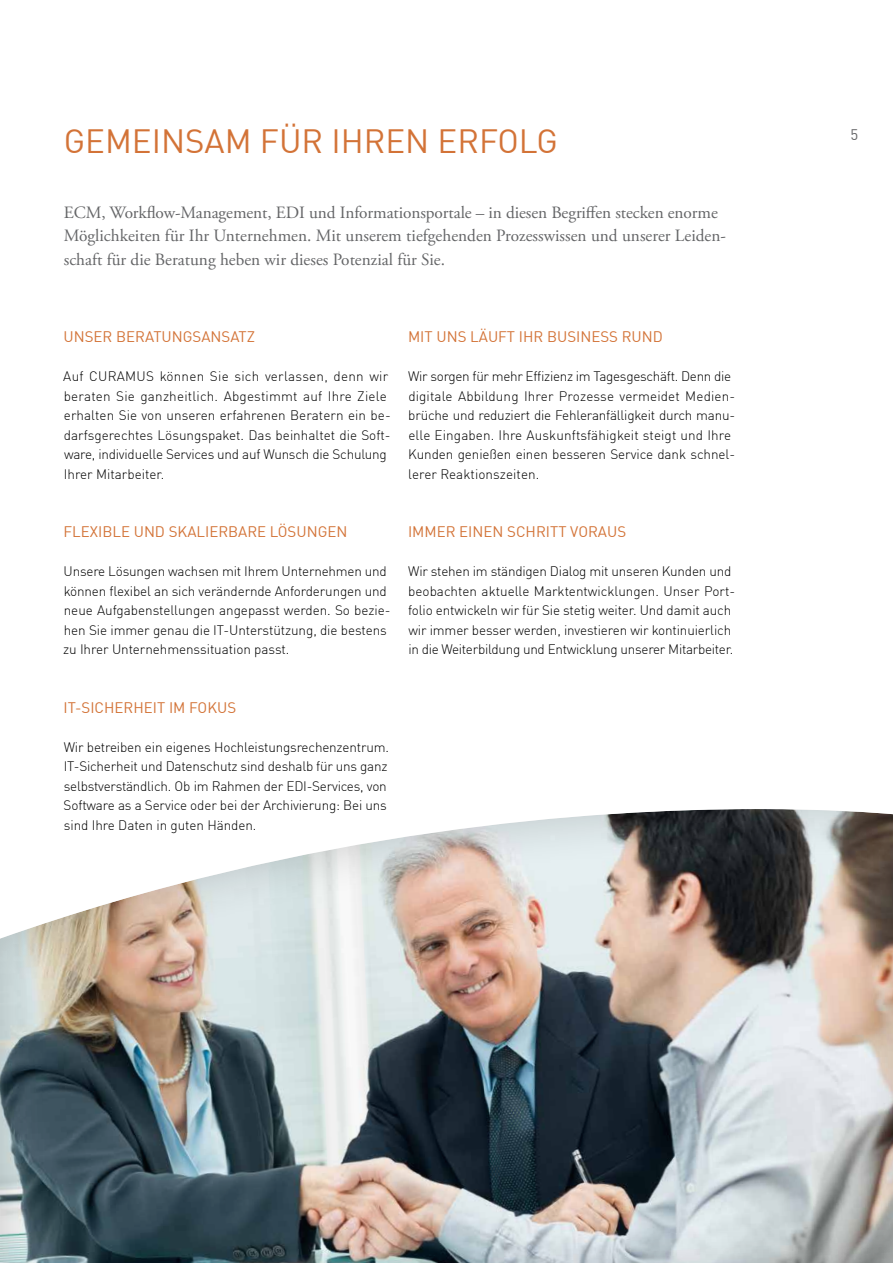
<style>
.page{position:relative;width:893px;height:1263px;background:#fff}
.page>*{position:absolute;margin:0;border:0;box-sizing:border-box;transform-origin:0 0}
.t1{font:33px "DIN Offc";color:#d37337}
.t2{font:17.25px/23.2px "Adobe Garamond Pro";color:#646567}
.t3{font:15px "DIN Offc";color:#d37337}
.t4{font:15px "DIN Offc";color:#646567}
.t5{font:300 13.5px/19.5px "DIN Offc";letter-spacing:-.01em;color:#000}
</style>
<div class="page">
<div style="left:0;top:808px;width:893px;height:455px;background:#000;opacity:.2"></div>
<h1 class="t1" style="left:64px;top:120px;width:496px">GEMEINSAM FÜR IHREN ERFOLG</h1>
<p class="t2" style="left:64px;top:202px;width:664px">ECM, Workflow-Management, EDI und Informationsportale – in diesen Begriffen stecken enorme<br>Möglichkeiten für Ihr Unternehmen. Mit unserem tiefgehenden Prozesswissen und unserer Leiden&shy;schaft für die Beratung heben wir dieses Potenzial für Sie.</p>
<p class="t3" style="left:64px;top:327px;width:193px">UNSER BERATUNGSANSATZ</p>
<p class="t5" style="left:63px;top:366px;width:329px">Auf CURAMUS können Sie sich verlassen, denn wir beraten Sie ganzheitlich. Abgestimmt auf Ihre Ziele erhalten Sie von unseren erfahrenen Beratern ein be&shy;darfsgerechtes Lösungspaket. Das beinhaltet die Soft&shy;ware, individuelle Services und auf Wunsch die Schulung Ihrer Mitarbeiter.</p>
<p class="t3" style="left:64px;top:522px;width:285px">FLEXIBLE UND SKALIERBARE LÖSUNGEN</p>
<p class="t5" style="left:63px;top:561px;width:329px">Unsere Lösungen wachsen mit Ihrem Unternehmen und können flexibel an sich verändernde Anforderungen und neue Aufgabenstellungen angepasst werden. So bezie&shy;hen Sie immer genau die IT-Unterstützung, die bestens zu Ihrer Unternehmenssituation passt.</p>
<p class="t3" style="left:64px;top:698px;width:174px">IT-SICHERHEIT IM FOKUS</p>
<p class="t5" style="left:64px;top:737px;width:327px">Wir betreiben ein eigenes Hochleistungsrechenzentrum.<br>IT-Sicherheit und Datenschutz sind deshalb für uns ganz selbstverständlich. Ob im Rahmen der EDI-Services, von Software as a Service oder bei der Archivierung: Bei uns sind Ihre Daten in guten Händen.</p>
<p class="t3" style="left:408px;top:327px;width:256px">MIT UNS LÄUFT IHR BUSINESS RUND</p>
<p class="t5" style="left:408px;top:366px;width:329px">Wir sorgen für mehr Effizienz im Tagesgeschäft. Denn die digitale Abbildung Ihrer Prozesse vermeidet Medien&shy;brüche und reduziert die Fehleranfälligkeit durch manu&shy;elle Eingaben. Ihre Auskunftsfähigkeit steigt und Ihre Kunden genießen einen besseren Service dank schnel&shy;lerer Reaktionszeiten.</p>
<p class="t3" style="left:408px;top:522px;width:220px">IMMER EINEN SCHRITT VORAUS</p>
<p class="t5" style="left:408px;top:561px;width:328px">Wir stehen im ständigen Dialog mit unseren Kunden und beobachten aktuelle Marktentwicklungen. Unser Port&shy;folio entwickeln wir für Sie stetig weiter. Und damit auch wir immer besser werden, investieren wir kontinuierlich in die Weiterbildung und Entwicklung unserer Mitarbeiter.</p>
<p class="t4" style="left:850px;top:125px;width:9px">5</p>
</div>
